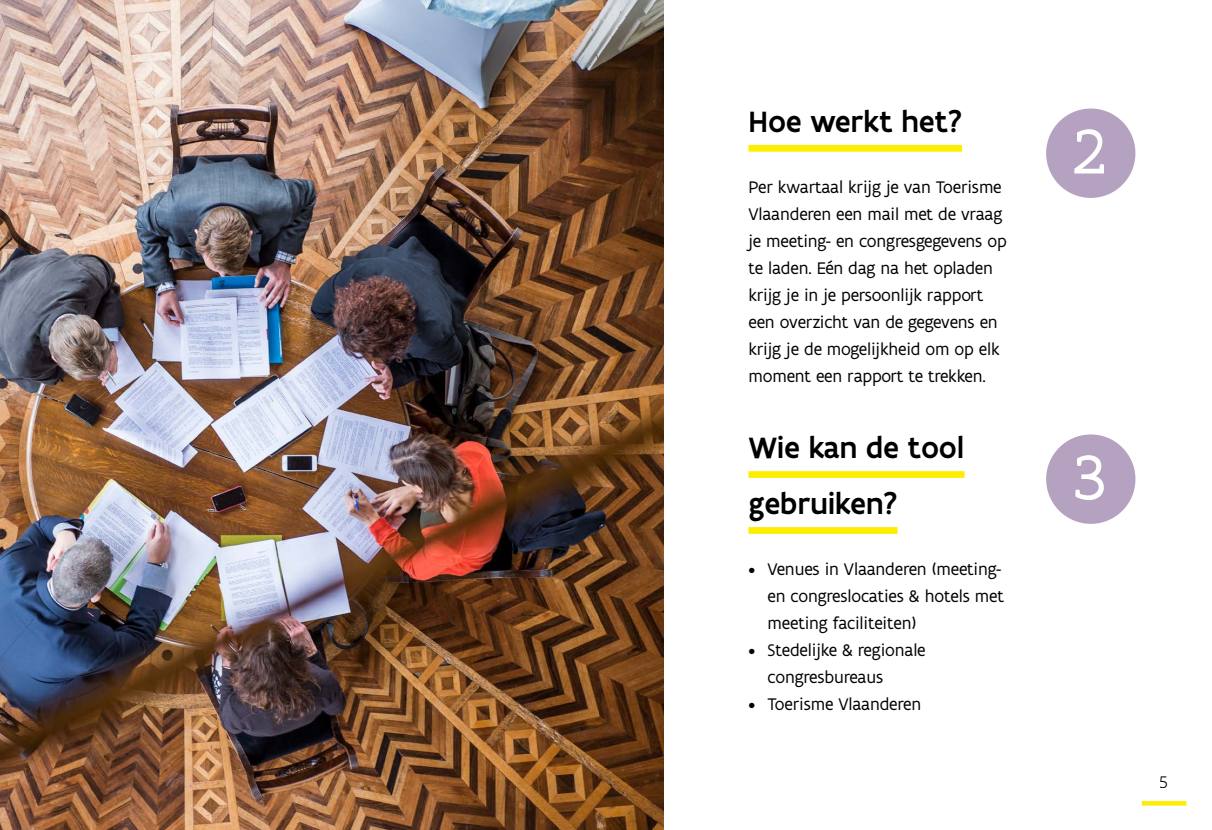
<style>
.page{position:relative;width:1212px;height:830px;background:#fff}
.page>*{position:absolute;margin:0;border:0;box-sizing:border-box;transform-origin:0 0}
.t1{font:67.73px "Flanders Art Serif";color:#fff}
.t2{font:500 31.5px/55.8px "Flanders Art Sans";color:#000}
.t3{font:18px/27px "Flanders Art Sans";letter-spacing:-.01em;color:#000}
.t4{font:300 18px "Flanders Art Sans";color:#000}
</style>
<div class="page">
<svg style="left:1142px;top:801px;width:44px;height:4px"></svg>
<img style="left:0;top:0;width:663px;height:829px">
<div style="left:1046px;top:108px;width:89px;height:90px;background:#b4a2c0;border-radius:50%"></div>
<div style="left:1046px;top:434px;width:89px;height:89px;background:#b4a2c0;border-radius:50%"></div>
<div style="left:748px;top:145px;width:214px;height:7px;background:#ffed00"></div>
<div style="left:748px;top:471px;width:216px;height:6px;background:#ffed00"></div>
<div style="left:748px;top:527px;width:149px;height:6px;background:#ffed00"></div>
<h2 class="t2" style="left:748px;top:94px;width:215px">Hoe werkt het?</h2>
<p class="t3" style="left:748px;top:173px;width:260px">Per kwartaal krijg je van Toerisme<br>Vlaanderen een mail met de vraag je meeting- en congresgegevens op te laden. Eén dag na het opladen krijg je in je persoonlijk rapport een overzicht van de gegevens en krijg je de mogelijkheid om op elk moment een rapport te trekken.</p>
<h2 class="t2" style="left:748px;top:420px;width:218px">Wie kan de tool gebruiken?</h2>
<p class="t3" style="left:767px;top:555px;width:238px;text-indent:-19px">• Venues in Vlaanderen (meeting&shy;en congreslocaties &amp; hotels met meeting faciliteiten)</p>
<p class="t3" style="left:767px;top:636px;width:160px;text-indent:-19px">• Stedelijke &amp; regionale congresbureaus</p>
<p class="t3" style="left:748px;top:690px;width:174px">• Toerisme Vlaanderen</p>
<h1 class="t1" style="left:1073px;top:112px;width:35px">2</h1>
<h1 class="t1" style="left:1074px;top:437px;width:34px">3</h1>
<p class="t4" style="left:1160px;top:770px;width:10px">5</p>
</div>
